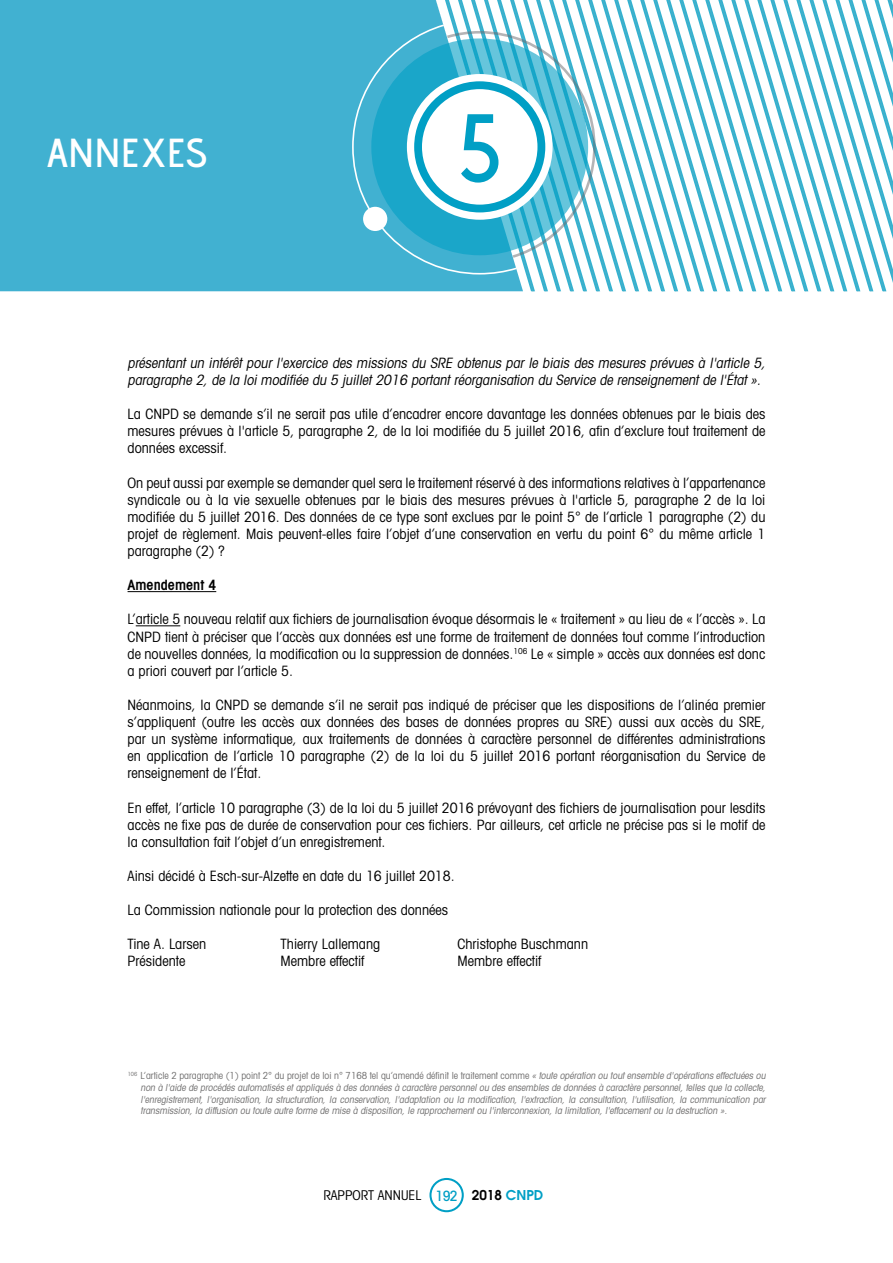
<style>
.page{position:relative;width:893px;height:1263px;background:#fff}
.page>*{position:absolute;margin:0;border:0;box-sizing:border-box;transform-origin:0 0}
.t1{font:600 96px "Advent Pro";color:#009fc5}
.t2{font:600 40.5px "Advent Pro";color:#fff}
.t3{font:condensed 14.25px/17.1px "Avant Garde";color:#000;text-align:justify}
.t4{font:italic condensed 14.25px/17.1px "Avant Garde";color:#000}
.t5{font:600 condensed 14.25px "Avant Garde";color:#000}
.t6{font:condensed 13.5px "Avant Garde";color:#000}
.t7{font:italic condensed 9.75px/11.7px "Avant Garde";color:#706f6f;text-align:justify}
.s1{font-style:normal}
.s2{font-weight:500;font-size:14.25px;color:#009fc5}
.s3{font-weight:600;font-stretch:normal}
.s4{font-weight:600;font-stretch:normal;color:#009fc5}
</style>
<div class="page">
<div style="left:0;top:0;width:351px;height:291px;background:#41b1d1"></div>
<svg style="left:351px;top:0;width:542px;height:291px"></svg>
<div style="left:363px;top:207px;width:24px;height:24px;background:#fff;border-radius:50%"></div>
<svg style="left:429px;top:1178px;width:35px;height:34px"></svg>
<div style="left:431px;top:1180px;width:31px;height:30px;background:#fff;border-radius:50%"></div>
<hr style="left:128px;top:591px;width:88px;height:1px;background:#000">
<hr style="left:136px;top:625px;width:44px;height:1px;background:#000">
<h2 class="t2" style="left:47px;top:128px;width:163px">ANNEXES</h2>
<h1 class="t1" style="left:459px;top:89px;width:42px">5</h1>
<p class="t4" style="left:128px;top:354px;width:642px">présentant un intérêt pour l'exercice des missions du SRE obtenus par le biais des mesures prévues à l'article 5, paragraphe 2, de la loi modifiée du 5 juillet 2016 portant réorganisation du Service de renseignement de l'État ».</p>
<p class="t3" style="left:128px;top:405px;width:639px">La CNPD se demande s’il ne serait pas utile d’encadrer encore davantage les données obtenues par le biais des mesures prévues à l'article 5, paragraphe 2, de la loi modifiée du 5 juillet 2016, afin d’exclure tout traitement de données excessif.</p>
<p class="t3" style="left:128px;top:474px;width:639px">On peut aussi par exemple se demander quel sera le traitement réservé à des informations relatives à l’appartenance syndicale ou à la vie sexuelle obtenues par le biais des mesures prévues à l'article 5, paragraphe 2 de la loi modifiée du 5 juillet 2016. Des données de ce type sont exclues par le point 5° de l’article 1 paragraphe (2) du projet de règlement. Mais peuvent-elles faire l’objet d’une conservation en vertu du point 6° du même article 1 paragraphe (2) ?</p>
<p class="t5" style="left:128px;top:576px;width:90px">Amendement 4</p>
<p class="t3" style="left:128px;top:610px;width:639px">L’article 5 nouveau relatif aux fichiers de journalisation évoque désormais le « traitement » au lieu de « l’accès ». La CNPD tient à préciser que l’accès aux données est une forme de traitement de données tout comme l’introduction de nouvelles données, la modification ou la suppression de données.<sup>106</sup> Le « simple » accès aux données est donc a priori couvert par l’article 5.</p>
<p class="t3" style="left:128px;top:696px;width:639px">Néanmoins, la CNPD se demande s’il ne serait pas indiqué de préciser que les dispositions de l’alinéa premier s’appliquent (outre les accès aux données des bases de données propres au SRE) aussi aux accès du SRE, par un système informatique, aux traitements de données à caractère personnel de différentes administrations en application de l’article 10 paragraphe (2) de la loi du 5 juillet 2016 portant réorganisation du Service de renseignement de l’État.</p>
<p class="t3" style="left:128px;top:798px;width:639px">En effet, l’article 10 paragraphe (3) de la loi du 5 juillet 2016 prévoyant des fichiers de journalisation pour lesdits accès ne fixe pas de durée de conservation pour ces fichiers. Par ailleurs, cet article ne précise pas si le motif de la consultation fait l’objet d’un enregistrement.</p>
<p class="t3" style="left:128px;top:867px;width:329px">Ainsi décidé à Esch-sur-Alzette en date du 16 juillet 2018.</p>
<p class="t3" style="left:128px;top:901px;width:322px">La Commission nationale pour la protection des données</p>
<p class="t3" style="left:128px;top:935px;width:80px">Tine A. Larsen</p>
<p class="t3" style="left:281px;top:935px;width:101px">Thierry Lallemang</p>
<p class="t3" style="left:458px;top:935px;width:132px">Christophe Buschmann</p>
<p class="t3" style="left:128px;top:952px;width:59px">Présidente</p>
<p class="t3" style="left:281px;top:952px;width:85px">Membre effectif</p>
<p class="t3" style="left:458px;top:952px;width:85px">Membre effectif</p>
<p class="t7" style="left:140px;top:1070px;width:629px;text-indent:-13px"><sup>106</sup> <span class="s1">L’article 2 paragraphe (1) point 2° du projet de loi n° 7168 tel qu’amendé définit le traitement comme</span> « toute opération ou toutensemble d'opérations effectuées ou non à l'aide de procédés automatisés etappliqués à des données à caractère personnelou des ensembles de données à caractère personnel,telles que la collecte, l'enregistrement, l'organisation, la structuration, la conservation, l'adaptation ou la modification, l'extraction, la consultation, l'utilisation, la communication par transmission, la diffusion ou toute autre forme de mise à disposition, le rapprochement ou l'interconnexion, la limitation, l'effacement ou la destruction ».</p>
<p class="t6" style="left:323px;top:1186px;width:222px">RAPPORT ANNUEL <span class="s2">192</span> <span class="s3">2018</span> <span class="s4">CNPD</span></p>
</div>
